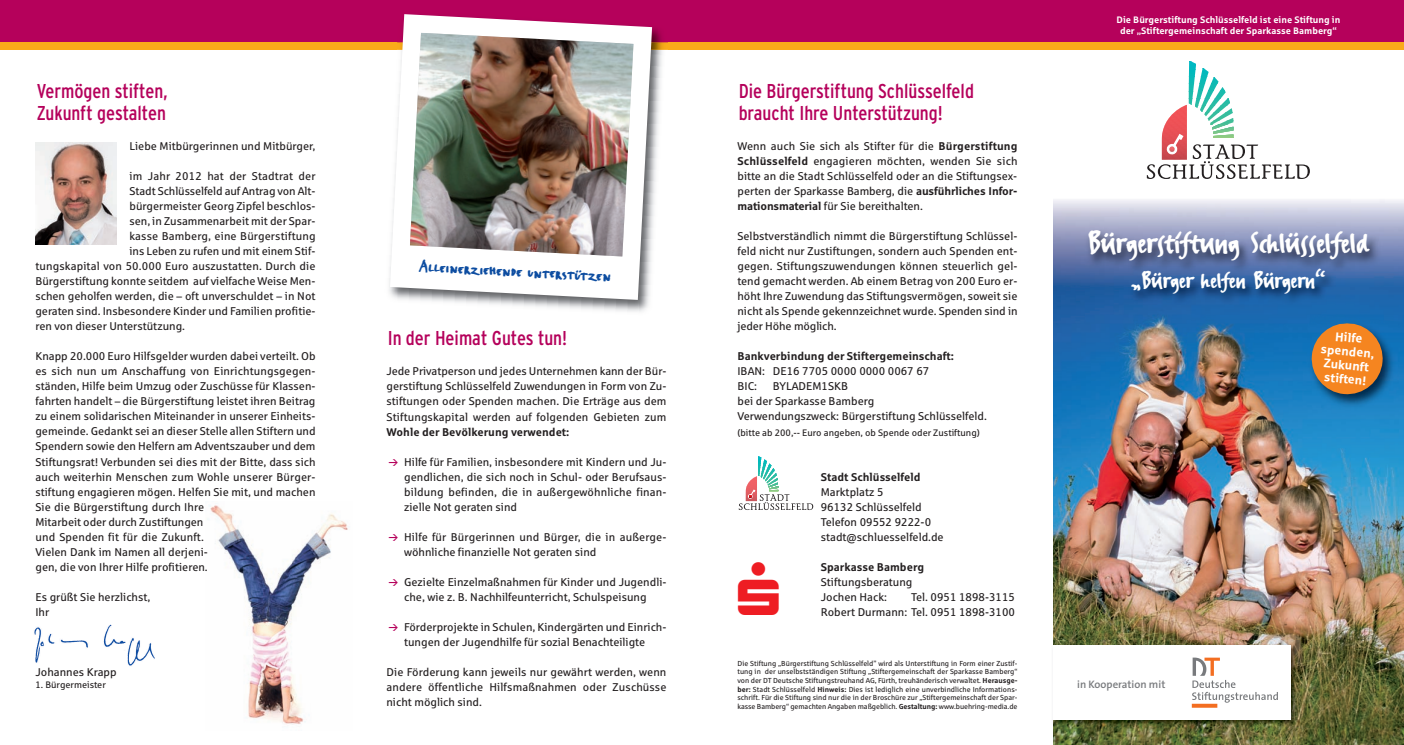
<style>
.page{position:relative;width:1404px;height:745px;background:#fff}
.page>*{position:absolute;margin:0;border:0;box-sizing:border-box;transform-origin:0 0}
.t1{font:35.38px "FF Erikrighthand";color:#fff}
.t2{font:26.62px "FF Erikrighthand";color:#fff}
.t3{font:condensed 20px/22.5px "Interstate";color:#b5015b}
.t4{font:20px "FF Erikrighthand Caps";color:#0d4da1}
.t5{font:700 12.5px/13.8px "Sparkasse Rg";color:#fff;text-align:center}
.t6{font:11.25px/15px "Sparkasse Rg";color:#231f20}
.t7{font:700 11.25px "Sparkasse Rg";color:#231f20}
.t8{font:600 10.88px "The Sans";color:#787a7d}
.t9{font:700 9.38px/11.2px "Sparkasse Rg";color:#fff;text-align:center}
.t10{font:9.38px "Sparkasse Rg";color:#231f20}
.t11{font:7.25px/8.8px "Sparkasse Rg";letter-spacing:-.005em;color:#231f20;text-align:justify}
.s1{font-weight:700}
</style>
<div class="page">
<img style="left:34px;top:624px;width:121px;height:41px">
<img style="left:1053px;top:286px;width:350px;height:458px">
<img style="left:1053px;top:200px;width:350px;height:86px">
<img style="left:209px;top:505px;width:140px;height:220px">
<div style="left:0;top:0;width:1403px;height:50px;background:#b5015b"></div>
<div style="left:0;top:43px;width:1403px;height:7px;background:#faab1a"></div>
<img style="left:1302px;top:323px;width:100px;height:91px">
<img style="left:35px;top:142px;width:82px;height:103px">
<img style="left:389px;top:51px;width:273px;height:261px">
<img style="left:652px;top:27px;width:17px;height:23px">
<svg style="left:390px;top:14px;width:262px;height:286px"></svg>
<img style="left:410px;top:33px;width:223px;height:223px">
<svg style="left:1146px;top:61px;width:163px;height:118px"></svg>
<img style="left:1056px;top:217px;width:347px;height:106px">
<img style="left:1309px;top:314px;width:93px;height:9px">
<svg style="left:1309px;top:321px;width:74px;height:74px"></svg>
<svg style="left:738px;top:456px;width:75px;height:53px"></svg>
<img style="left:1053px;top:640px;width:246px;height:89px">
<div style="left:1052px;top:645px;width:238px;height:74px;background:#fff"></div>
<svg style="left:1192px;top:657px;width:85px;height:45px"></svg>
<svg style="left:1191px;top:703px;width:26px;height:4px"></svg>
<h3 class="t3" style="left:37px;top:80px;width:133px">Vermögen stiften,<br>Zukunft gestalten</h3>
<p class="t6" style="left:129px;top:140px;width:187px">Liebe Mitbürgerinnen und Mitbürger,</p>
<p class="t6" style="left:129px;top:170px;width:188px">im Jahr 2012 hat der Stadtrat der</p>
<p class="t6" style="left:129px;top:185px;width:187px">Stadt Schlüsselfeld auf Antrag von Alt-</p>
<p class="t6" style="left:129px;top:200px;width:187px">bürgermeister Georg Zipfel beschlos-</p>
<p class="t6" style="left:129px;top:215px;width:187px">sen, in Zusammenarbeit mit der Spar-</p>
<p class="t6" style="left:129px;top:230px;width:187px">kasse Bamberg, eine Bürgerstiftung</p>
<p class="t6" style="left:129px;top:245px;width:187px">ins Leben zu rufen und mit einem Stif-</p>
<p class="t6" style="left:35px;top:260px;width:281px">tungskapital von 50.000 Euro auszustatten. Durch die</p>
<p class="t6" style="left:35px;top:275px;width:281px">Bürgerstiftung konnte seitdem auf vielfache Weise Men-</p>
<p class="t6" style="left:35px;top:290px;width:281px">schen geholfen werden, die – oft unverschuldet – in Not</p>
<p class="t6" style="left:35px;top:305px;width:281px">geraten sind. Insbesondere Kinder und Familien profitie-</p>
<p class="t6" style="left:35px;top:320px;width:151px">ren von dieser Unterstützung.</p>
<p class="t6" style="left:35px;top:350px;width:281px">Knapp 20.000 Euro Hilfsgelder wurden dabei verteilt. Ob es sich nun um Anschaffung von Einrichtungsgegen&shy;ständen, Hilfe beim Umzug oder Zuschüsse für Klassen&shy;fahrten handelt – die Bürgerstiftung leistet ihren Beitrag zu einem solidarischen Miteinander in unserer Einheits&shy;gemeinde. Gedankt sei an dieser Stelle allen Stiftern und Spendern sowie den Helfern am Adventszauber und dem Stiftungsrat! Verbunden sei dies mit der Bitte, dass sich auch weiterhin Menschen zum Wohle unserer Bürger&shy;stiftung engagieren mögen. Helfen Sie mit, und machen Sie die Bürgerstiftung durch Ihre<br>Mitarbeit oder durch Zustiftungen<br>und Spenden fit für die Zukunft.<br>Vielen Dank im Namen all derjeni-<br>gen, die von Ihrer Hilfe profitieren.</p>
<p class="t6" style="left:35px;top:590px;width:116px">Es grüßt Sie herzlichst,<br>Ihr</p>
<p class="t6" style="left:35px;top:665px;width:83px">Johannes Krapp</p>
<p class="t10" style="left:35px;top:681px;width:72px">1. Bürgermeister</p>
<h3 class="t4" style="left:419px;top:253px;width:194px;rotate:3deg">Alleinerziehende unterstützen</h3>
<h3 class="t3" style="left:387px;top:326px;width:181px">In der Heimat Gutes tun!</h3>
<p class="t6" style="left:386px;top:365px;width:281px;text-align:justify">Jede Privatperson und jedes Unternehmen kann der Bür&shy;gerstiftung Schlüsselfeld Zuwendungen in Form von Zu&shy;stiftungen oder Spenden machen. Die Erträge aus dem Stiftungskapital werden auf folgenden Gebieten zum</p>
<p class="t7" style="left:386px;top:428px;width:184px">Wohle der Bevölkerung verwendet:</p>
<p class="t6" style="left:404px;top:455px;width:264px;text-align:justify">Hilfe für Familien, insbesondere mit Kindern und Ju&shy;gendlichen, die sich noch in Schul- oder Berufsaus&shy;bildung befinden, die in außergewöhnliche finan&shy;zielle Not geraten sind</p>
<p class="t6" style="left:404px;top:530px;width:264px">Hilfe für Bürgerinnen und Bürger, die in außerge&shy;wöhnliche finanzielle Not geraten sind</p>
<p class="t6" style="left:404px;top:575px;width:264px">Gezielte Einzelmaßnahmen für Kinder und Jugendli&shy;che, wie z. B. Nachhilfeunterricht, Schulspeisung</p>
<p class="t6" style="left:404px;top:620px;width:264px">Förderprojekte in Schulen, Kindergärten und Einrich&shy;tungen der Jugendhilfe für sozial Benachteiligte</p>
<p class="t6" style="left:386px;top:665px;width:281px;text-align:justify">Die Förderung kann jeweils nur gewährt werden, wenn andere öffentliche Hilfsmaßnahmen oder Zuschüsse nicht möglich sind.</p>
<h3 class="t3" style="left:738px;top:80px;width:237px">Die Bürgerstiftung Schlüsselfeld braucht Ihre Unterstützung!</h3>
<p class="t6" style="left:737px;top:140px;width:281px;text-align:justify">Wenn auch Sie sich als Stifter für die <span class="s1">Bürgerstiftung Schlüsselfeld</span> engagieren möchten, wenden Sie sich bitte an die Stadt Schlüsselfeld oder an die Stiftungsex&shy;perten der Sparkasse Bamberg, die <span class="s1">ausführliches Infor&shy;mationsmaterial</span> für Sie bereithalten.</p>
<p class="t6" style="left:737px;top:230px;width:281px;text-align:justify">Selbstverständlich nimmt die Bürgerstiftung Schlüssel&shy;feld nicht nur Zustiftungen, sondern auch Spenden ent&shy;gegen. Stiftungszuwendungen können steuerlich gel&shy;tend gemacht werden. Ab einem Betrag von 200 Euro er&shy;höht Ihre Zuwendung das Stiftungsvermögen, soweit sie nicht als Spende gekennzeichnet wurde. Spenden sind in jeder Höhe möglich.</p>
<p class="t7" style="left:737px;top:352px;width:218px">Bankverbindung der Stiftergemeinschaft:</p>
<p class="t6" style="left:737px;top:365px;width:193px">IBAN: DE16 7705 0000 0000 0067 67<br>BIC:</p>
<p class="t6" style="left:737px;top:380px;width:251px;text-indent:35px">BYLADEM1SKB<br>bei der Sparkasse Bamberg<br>Verwendungszweck: Bürgerstiftung Schlüsselfeld.</p>
<p class="t10" style="left:737px;top:429px;width:244px">(bitte ab 200,-- Euro angeben, ob Spende oder Zustiftung)</p>
<p class="t7" style="left:820px;top:473px;width:101px">Stadt Schlüsselfeld</p>
<p class="t6" style="left:820px;top:485px;width:124px">Marktplatz 5<br>96132 Schlüsselfeld<br>Telefon 09552 9222-0 stadt@schluesselfeld.de</p>
<p class="t7" style="left:820px;top:563px;width:105px">Sparkasse Bamberg</p>
<p class="t6" style="left:820px;top:575px;width:93px">Stiftungsberatung<br>Jochen Hack:</p>
<p class="t6" style="left:820px;top:590px;width:196px;text-align:right">Tel. 0951 1898-3115<br>Robert Durmann: Tel. 0951 1898-3100</p>
<p class="t11" style="left:737px;top:659px;width:281px">Die Stiftung „Bürgerstiftung Schlüsselfeld” wird als Unterstiftung in Form einer Zustif&shy;tung in der unselbstständigen Stiftung „Stiftergemeinschaft der Sparkasse Bamberg“ von der DT Deutsche Stiftungstreuhand AG, Fürth, treuhänderisch verwaltet. <span class="s1">Herausge&shy;ber:</span> Stadt Schlüsselfeld <span class="s1">Hinweis:</span> Dies ist lediglich eine unverbindliche Informations&shy;schrift. Für die Stiftung sind nur die in der Broschüre zur „Stiftergemeinschaft der Spar&shy;kasse Bamberg“ gemachten Angaben maßgeblich. <span class="s1">Gestaltung:</span> www.buehring-media.de</p>
<p class="t9" style="left:1116px;top:15px;width:225px">Die Bürgerstiftung Schlüsselfeld ist eine Stiftung in der „Stiftergemeinschaft der Sparkasse Bamberg“</p>
<h1 class="t1" style="left:1087px;top:219px;width:283px">Bürgerstiftung Schlüsselfeld</h1>
<h2 class="t2" style="left:1130px;top:263px;width:196px">„Bürger helfen Bürgern“</h2>
<p class="t8" style="left:1077px;top:679px;width:90px">in Kooperation mit</p>
<p class="t5" style="left:1322px;top:329px;width:55px;rotate:5deg">Hilfe spenden,<br>Zukunft stiften!</p>
</div>
